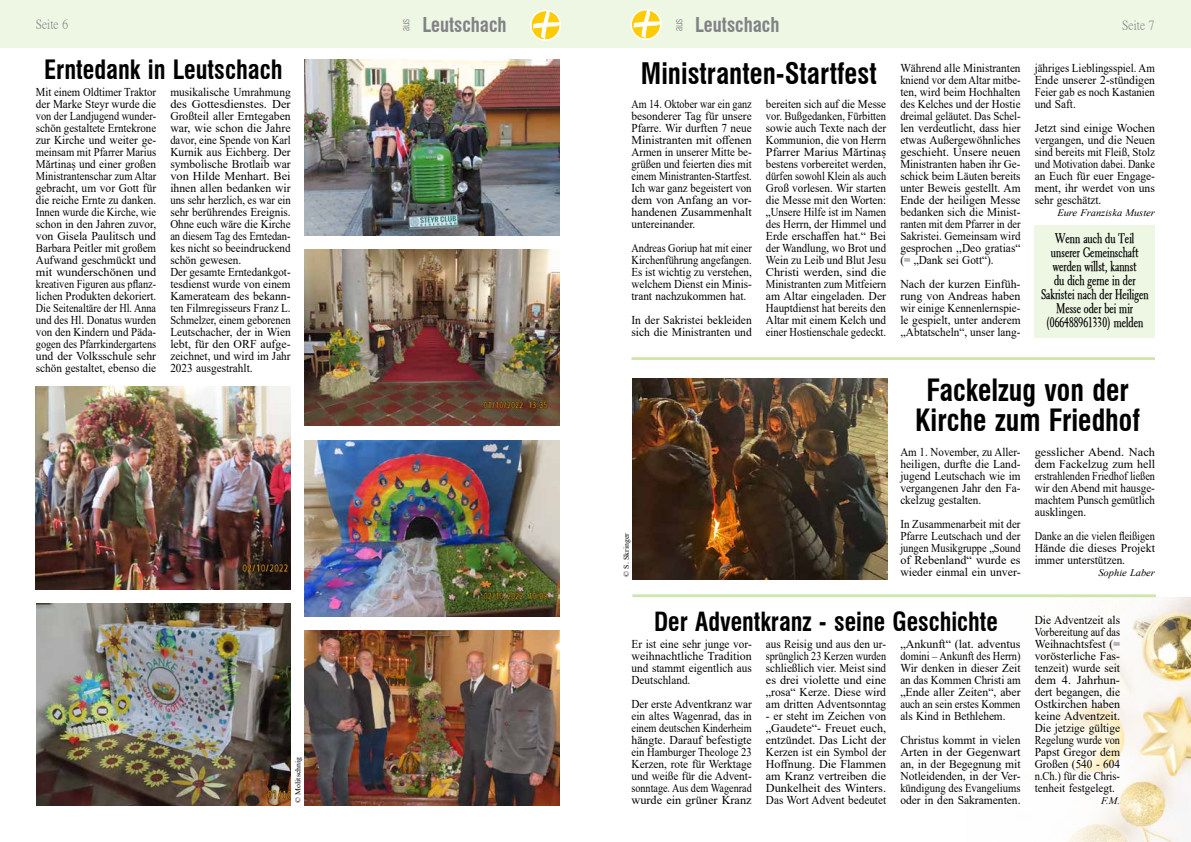
<style>
.page{position:relative;width:1191px;height:842px;background:#fff}
.page>*{position:absolute;margin:0;border:0;box-sizing:border-box;transform-origin:0 0}
.t1{font:700 condensed 30px/30px "Swiss 721 BT";color:#000;text-align:center;scale:.93 1}
.t2{font:700 condensed 29px "Swiss 721 BT";color:#000;scale:.93 1}
.t3{font:700 condensed 26.1px "Swiss 721 BT";color:#000;scale:.94 1}
.t4{font:700 condensed 25.8px "Swiss 721 BT";color:#000;scale:.93 1}
.t5{font:700 condensed 20px "Swiss 721 BT";color:#808285;scale:.94 1}
.t6{font:700 condensed 14px/14px "Transit 2";color:#000;text-align:center;scale:.94 1}
.t7{font:12.6px "P Ming Li U Ext B";color:#808285;scale:.96 1}
.t8{font:12px/12px "Times New Roman";color:#000;text-align:justify;scale:.94 1}
.t9{font:12px/12px "Times New Roman";color:#000;text-align:justify;scale:.92 1}
.t10{font:12px/12px "Times New Roman";color:#000;text-align:justify;scale:.93 1}
.t11{font:12px/12px "Times New Roman";color:#000;text-align:justify;scale:.9 1}
.t12{font:12px/12px "Times New Roman";color:#000;text-align:justify}
.t13{font:12px/12px "Times New Roman";color:#000;text-align:justify;scale:.96 1}
.t14{font:12px/12px "Times New Roman";color:#000;text-align:justify;scale:.84 1}
.t15{font:12px/12px "Times New Roman";color:#000;text-align:justify;scale:.86 1}
.t16{font:12px/12px "Times New Roman";color:#000;text-align:justify;scale:.91 1}
.t17{font:12px/12px "Times New Roman";color:#000;scale:.95 1}
.t18{font:300 condensed 11.1px "Swiss 721 BT";color:#808285;scale:.93 1}
.t19{font:italic 10px "Times New Roman";color:#000;scale:1.04 1}
.t20{font:7.5px "Times New Roman";color:#000;scale:1.05 1}
</style>
<div class="page">
<div style="left:596px;top:0;width:595px;height:48px;background:#eef6e4"></div>
<svg style="left:630px;top:9px;width:31px;height:31px"></svg>
<svg style="left:632px;top:10px;width:28px;height:29px"></svg>
<div style="left:0;top:0;width:595px;height:48px;background:#eef6e4"></div>
<svg style="left:530px;top:10px;width:31px;height:31px"></svg>
<svg style="left:531px;top:11px;width:28px;height:28px"></svg>
<img style="left:916px;top:597px;width:275px;height:245px">
<img style="left:305px;top:60px;width:254px;height:175px">
<img style="left:305px;top:249px;width:254px;height:176px">
<img style="left:305px;top:440px;width:254px;height:176px">
<img style="left:305px;top:630px;width:254px;height:176px">
<img style="left:36px;top:387px;width:254px;height:202px">
<img style="left:36px;top:603px;width:255px;height:203px">
<div style="left:1034px;top:225px;width:121px;height:113px;background:#eef6e4"></div>
<hr style="left:631px;top:357px;width:524px;height:3px;background:#cfe5ae">
<img style="left:632px;top:378px;width:255px;height:202px">
<hr style="left:632px;top:594px;width:523px;height:3px;background:#cfe5ae">
<p class="t7" style="left:36px;top:18px;width:35px">Seite 6</p>
<p class="t18" style="left:399px;top:31px;width:15px;rotate:-90deg">aus</p>
<h3 class="t5" style="left:422px;top:13px;width:91px">Leutschach</h3>
<p class="t18" style="left:672px;top:31px;width:15px;rotate:-90deg">aus</p>
<h3 class="t5" style="left:695px;top:13px;width:91px">Leutschach</h3>
<p class="t7" style="left:1122px;top:19px;width:35px">Seite 7</p>
<h3 class="t3" style="left:44px;top:54px;width:255px">Erntedank in Leutschach</h3>
<p class="t11" style="left:36px;top:86px;width:135px">Mit einem Oldtimer Traktor der Marke Steyr wurde die von der Landjugend wunder&shy;schön gestaltete Erntekrone zur Kirche und weiter ge&shy;meinsam mit Pfarrer Marius Mărtinaș und einer großen Ministrantenschar zum Altar gebracht, um vor Gott für die reiche Ernte zu danken.<br>Innen wurde die Kirche, wie schon in den Jahren zuvor, von Gisela Paulitsch und Barbara Peitler mit großem Aufwand geschmückt und mit wunderschönen und kreativen Figuren aus pflanz&shy;lichen Produkten dekoriert.<br>Die Seitenaltäre der Hl. Anna und des Hl. Donatus wurden von den Kindern und Päda&shy;gogen des Pfarrkindergartens und der Volksschule sehr schön gestaltet, ebenso die</p>
<p class="t8" style="left:170px;top:86px;width:129px;text-align:left">musikalische Umrahmung des Gottesdienstes. Der<br>Großteil aller Erntegaben war, wie schon die Jahre davor, eine Spende von Karl<br>Kurnik aus Eichberg. Der symbolische Brotlaib war von Hilde Menhart. Bei ihnen allen bedanken wir uns sehr herzlich, es war ein sehr berührendes Ereignis.<br>Ohne euch wäre die Kirche an diesem Tag des Erntedan&shy;kes nicht so beeindruckend schön gewesen.<br>Der gesamte Erntedankgot&shy;tesdienst wurde von einem<br>Kamerateam des bekann&shy;ten Filmregisseurs Franz L.<br>Schmelzer, einem geborenen<br>Leutschacher, der in Wien lebt, für den ORF aufge&shy;zeichnet, und wird im Jahr<br>2023 ausgestrahlt.</p>
<p class="t20" style="left:292px;top:803px;width:45px;rotate:-90deg">© Molitschnig</p>
<h2 class="t2" style="left:641px;top:56px;width:255px">Ministranten-Startfest</h2>
<p class="t14" style="left:631px;top:98px;width:145px">Am 14. Oktober war ein ganz besonderer Tag für unsere Pfarre. Wir durften 7 neue Ministranten mit offenen Armen in unserer Mitte be&shy;grüßen und feierten dies mit einem Ministranten-Startfest.<br>Ich war ganz begeistert von dem von Anfang an vor&shy;handenen Zusammenhalt untereinander.</p>
<p class="t15" style="left:631px;top:242px;width:141px">Andreas Goriup hat mit einer Kirchenführung angefangen.<br>Es ist wichtig zu verstehen, welchem Dienst ein Minis&shy;trant nachzukommen hat.</p>
<p class="t17" style="left:631px;top:314px;width:128px">In der Sakristei bekleiden sich die Ministranten und</p>
<p class="t9" style="left:766px;top:98px;width:132px">bereiten sich auf die Messe vor. Bußgedanken, Fürbitten sowie auch Texte nach der Kommunion, die von Herrn Pfarrer Marius Mărtinaș bestens vorbereitet werden, dürfen sowohl Klein als auch Groß vorlesen. Wir starten die Messe mit den Worten: „Unsere Hilfe ist im Namen des Herrn, der Himmel und Erde erschaffen hat.“ Bei der Wandlung, wo Brot und Wein zu Leib und Blut Jesu Christi werden, sind die Ministranten zum Mitfeiern am Altar eingeladen. Der Hauptdienst hat bereits den Altar mit einem Kelch und einer Hostienschale gedeckt.</p>
<p class="t10" style="left:900px;top:62px;width:131px">Während alle Ministranten kniend vor dem Altar mitbe&shy;ten, wird beim Hochhalten des Kelches und der Hostie dreimal geläutet. Das Schel&shy;len verdeutlicht, dass hier etwas Außergewöhnliches geschieht. Unsere neuen Ministranten haben ihr Ge&shy;schick beim Läuten bereits unter Beweis gestellt. Am Ende der heiligen Messe bedanken sich die Minist&shy;ranten mit dem Pfarrer in der Sakristei. Gemeinsam wird gesprochen ,,Deo gratias“ (= „Dank sei Gott“).</p>
<p class="t12" style="left:900px;top:278px;width:122px">Nach der kurzen Einfüh&shy;rung von Andreas haben wir einige Kennenlernspie&shy;le gespielt, unter anderem ,,Abtatscheln“, unser lang-</p>
<p class="t16" style="left:1034px;top:62px;width:134px">jähriges Lieblingsspiel. Am Ende unserer 2-stündigen Feier gab es noch Kastanien und Saft.</p>
<p class="t12" style="left:1034px;top:122px;width:122px">Jetzt sind einige Wochen vergangen, und die Neuen sind bereits mit Fleiß, Stolz und Motivation dabei. Danke an Euch für euer Engage&shy;ment, ihr werdet von uns sehr geschätzt.</p>
<p class="t19" style="left:1057px;top:206px;width:95px">Eure Franziska Muster</p>
<p class="t6" style="left:1041px;top:230px;width:116px">Wenn auch du Teil unserer Gemeinschaft werden willst, kannst<br>du dich gerne in der<br>Sakristei nach der Heiligen<br>Messe oder bei mir (066488961330) melden</p>
<p class="t20" style="left:621px;top:577px;width:43px;rotate:-90deg">© S. Skringer</p>
<h1 class="t1" style="left:915px;top:375px;width:243px">Fackelzug von der<br>Kirche zum Friedhof</h1>
<p class="t9" style="left:900px;top:446px;width:132px">Am 1. November, zu Aller&shy;heiligen, durfte die Land&shy;jugend Leutschach wie im vergangenen Jahr den Fa&shy;ckelzug gestalten.</p>
<p class="t9" style="left:900px;top:518px;width:132px">In Zusammenarbeit mit der Pfarre Leutschach und der jungen Musikgruppe „Sound of Rebenland“ wurde es wieder einmal ein unver-</p>
<p class="t12" style="left:1034px;top:446px;width:122px">gesslicher Abend. Nach dem Fackelzug zum hell erstrahlenden Friedhof ließen wir den Abend mit hausge&shy;machtem Punsch gemütlich ausklingen.</p>
<p class="t15" style="left:1034px;top:530px;width:141px">Danke an die vielen fleißigen Hände die dieses Projekt immer unterstützen.</p>
<p class="t19" style="left:1098px;top:566px;width:56px">Sophie Laber</p>
<h3 class="t4" style="left:654px;top:606px;width:371px">Der Adventkranz - seine Geschichte</h3>
<p class="t8" style="left:1034px;top:614px;width:92px">Die Adventzeit als Vorbereitung auf das Weihnachtsfest (= vorösterliche Fas&shy;tenzeit) wurde seit dem 4. Jahrhun&shy;dert begangen, die Ostkirchen haben keine Adventzeit.<br>Die jetzige gültige Regelung wurde von Papst Gregor dem Großen (540 - 604 n.Ch.) für die Chris&shy;tenheit festgelegt.</p>
<p class="t19" style="left:1101px;top:794px;width:20px">F.M.</p>
<p class="t8" style="left:631px;top:638px;width:129px">Er ist eine sehr junge vor&shy;weihnachtliche Tradition und stammt eigentlich aus Deutschland.</p>
<p class="t10" style="left:631px;top:698px;width:131px">Der erste Adventkranz war ein altes Wagenrad, das in einem deutschen Kinderheim hängte. Darauf befestigte ein Hamburger Theologe 23<br>Kerzen, rote für Werktage und weiße für die Advent&shy;sonntage. Aus dem Wagenrad wurde ein grüner Kranz</p>
<p class="t8" style="left:766px;top:638px;width:129px">aus Reisig und aus den ur&shy;sprünglich 23 Kerzen wurden schließlich vier. Meist sind es drei violette und eine „rosa“ Kerze. Diese wird am dritten Adventsonntag</p>
<p class="t13" style="left:766px;top:710px;width:127px">- er steht im Zeichen von „Gaudete“- Freuet euch, entzündet. Das Licht der Kerzen ist ein Symbol der Hoffnung. Die Flammen am Kranz vertreiben die Dunkelheit des Winters.<br>Das Wort Advent bedeutet</p>
<p class="t12" style="left:900px;top:638px;width:122px">„Ankunft“ (lat. adventus domini – Ankunft des Herrn)<br>Wir denken in dieser Zeit an das Kommen Christi am „Ende aller Zeiten“, aber auch an sein erstes Kommen als Kind in Bethlehem.</p>
<p class="t13" style="left:900px;top:734px;width:127px">Christus kommt in vielen Arten in der Gegenwart an, in der Begegnung mit Notleidenden, in der Ver&shy;kündigung des Evangeliums oder in den Sakramenten.</p>
</div>
